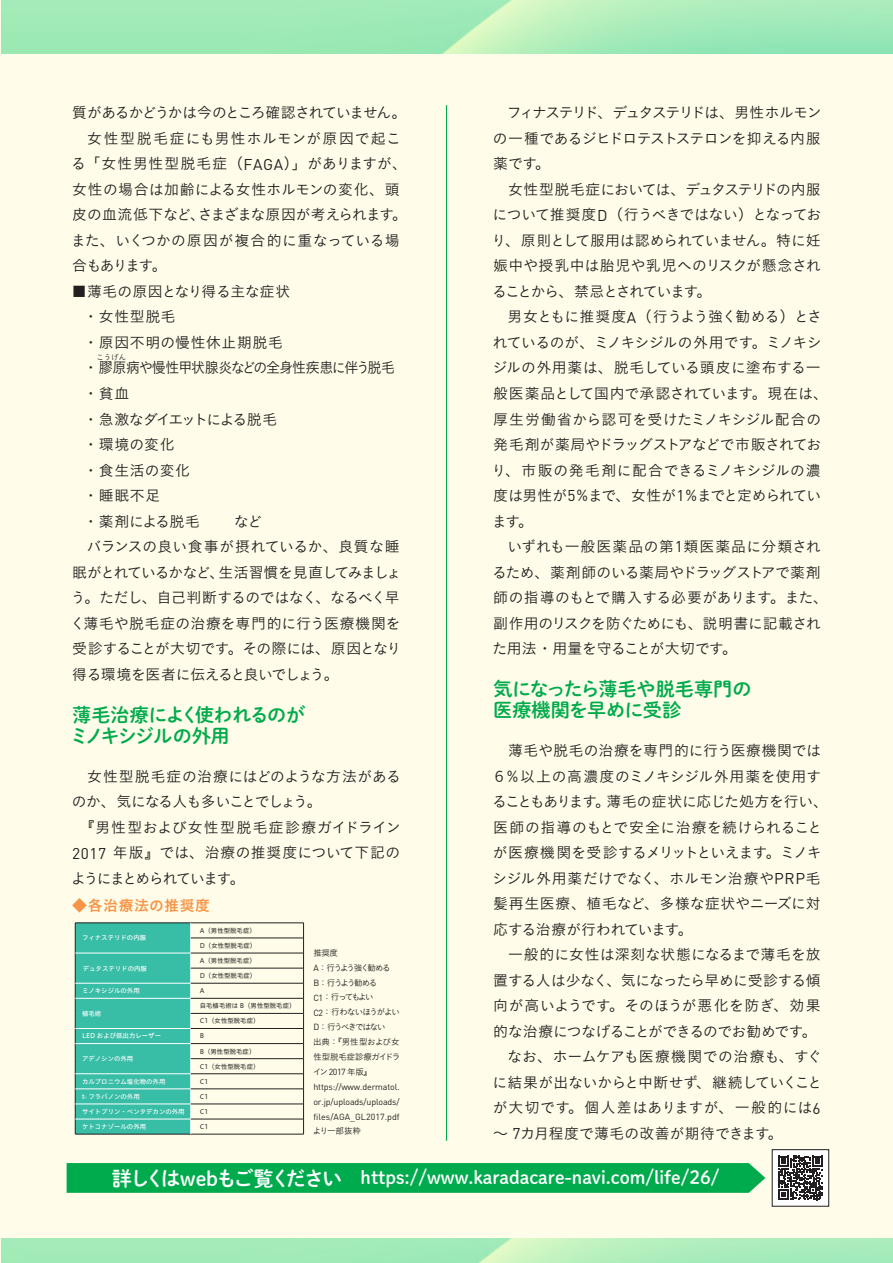
<style>
.page{position:relative;width:893px;height:1263px;background:#fffde9}
.page>*{position:absolute;margin:0;border:0;box-sizing:border-box;transform-origin:0 0}
.t1{font:20.25px "Shuei M Go Std B";letter-spacing:-.105em;color:#fff}
.小見出し2{font:19.2px/21.3px "Shuei M Go Std B";letter-spacing:-.02em;color:#00ab4d}
.小見出し2-2{font:19.2px/21.3px "Shuei M Go Std B";letter-spacing:-.04em;color:#00ab4d}
.t2{font:18px "Shuei M Go Std B";color:#fff}
.本文{font:14.85px/25.5px "Koburina Go Std N W3";letter-spacing:-.02em;color:#231f20;text-align:justify}
.本文-2{font:14.85px/25.5px "Koburina Go Std N W3";letter-spacing:.01em;color:#231f20}
.本文-3{font:14.85px/25.5px "Koburina Go Std N W3";letter-spacing:-.04em;color:#231f20}
.本文-4{font:14.85px "Koburina Go Std N W3";letter-spacing:-.085em;color:#231f20}
.本文-5{font:14.85px "Koburina Go Std N W3";letter-spacing:-.08em;color:#231f20}
.本文-6{font:14.85px "Koburina Go Std N W3";letter-spacing:-.1em;color:#231f20}
.本文-7{font:14.85px "Koburina Go Std N W3";letter-spacing:.04em;color:#231f20}
.t3{font:14.85px "Koburina Go Std N W6";letter-spacing:.04em;color:#f79447}
.注{font:8.85px/14.9px "DIN Pro";letter-spacing:-.015em;color:#231f20;text-align:justify}
.注-2{font:8.55px/14.9px "Koburina Go Std N W3";letter-spacing:-.125em;color:#231f20}
.注-3{font:8.55px "Koburina Go Std N W3";letter-spacing:-.175em;color:#231f20}
.注-4{font:8.55px "Koburina Go Std N W3";letter-spacing:-.17em;color:#231f20}
.本文-8{font:7.5px "Koburina Go Std N W3";color:#231f20}
.t4{font:6.45px "Hiragino UD Sans Std W5";color:#fff}
.t5{font:6.45px "Hiragino UD Sans Std W4";color:#231f20}
.s1{font-family:"DIN Pro";font-size:15.45px}
.s2{font-family:"Ryumin Pr 6 N"}
.s3{font-family:"DIN Pro";font-size:8.85px}
</style>
<div class="page">
<div style="left:772px;top:1150px;width:57px;height:56px;background:#fff"></div>
<svg style="left:778px;top:1156px;width:45px;height:44px"></svg>
<div style="left:772px;top:1149px;width:57px;height:58px;border:1px solid #231f20"></div>
<svg style="left:67px;top:1163px;width:698px;height:30px;background:#04ac4f"></svg>
<hr style="left:446px;top:106px;width:1px;height:1034px;background:#00ab4d">
<hr style="left:75px;top:922px;width:116px;height:1px;background:#231f20">
<hr style="left:191px;top:922px;width:113px;height:1px;background:#231f20">
<hr style="left:75px;top:1134px;width:116px;height:1px;background:#231f20">
<hr style="left:191px;top:1134px;width:113px;height:1px;background:#231f20">
<svg style="left:303px;top:923px;width:1px;height:211px"></svg>
<svg style="left:75px;top:923px;width:116px;height:211px;background:#40bda8"></svg>
<hr style="left:191px;top:938px;width:113px;height:1px;background:#231f20">
<hr style="left:191px;top:953px;width:113px;height:1px;background:#231f20">
<hr style="left:191px;top:968px;width:113px;height:1px;background:#231f20">
<hr style="left:191px;top:983px;width:113px;height:1px;background:#231f20">
<hr style="left:191px;top:998px;width:113px;height:1px;background:#231f20">
<hr style="left:191px;top:1013px;width:113px;height:1px;background:#231f20">
<hr style="left:191px;top:1028px;width:113px;height:1px;background:#231f20">
<hr style="left:191px;top:1043px;width:113px;height:1px;background:#231f20">
<hr style="left:191px;top:1058px;width:113px;height:1px;background:#231f20">
<hr style="left:191px;top:1073px;width:113px;height:1px;background:#231f20">
<hr style="left:191px;top:1088px;width:113px;height:1px;background:#231f20">
<hr style="left:191px;top:1104px;width:113px;height:1px;background:#231f20">
<hr style="left:191px;top:1119px;width:113px;height:1px;background:#231f20">
<p class="本文-4" style="left:72px;top:102px;width:335px">質があるかどうかは今のところ確認されていません。</p>
<p class="本文-2" style="left:71px;top:125px;width:338px;text-indent:16px">女性型脱毛症にも男性ホルモンが原因で起こる「女性男性型脱毛症（<span class="s1">FAGA</span>）」がありますが、女性の場合は加齢による女性ホルモンの変化、頭皮の血流低下など、さまざまな原因が考えられます。また、いくつかの原因が複合的に重なっている場合もあります。</p>
<p class="本文" style="left:72px;top:278px;width:220px">■薄毛の原因となり得る主な症状</p>
<p class="本文" style="left:83px;top:304px;width:94px">・女性型脱毛</p>
<p class="本文-7" style="left:83px;top:331px;width:201px">・原因不明の慢性休止期脱毛</p>
<p class="本文-5" style="left:83px;top:357px;width:313px">・膠原病や慢性甲状腺炎などの全身性疾患に伴う脱毛</p>
<p class="本文-8" style="left:96px;top:351px;width:31px">こうげん</p>
<p class="本文" style="left:83px;top:380px;width:47px">・貧血</p>
<p class="本文-6" style="left:83px;top:408px;width:195px">・急激なダイエットによる脱毛</p>
<p class="本文" style="left:83px;top:431px;width:93px">・環境の変化</p>
<p class="本文" style="left:83px;top:457px;width:108px">・食生活の変化</p>
<p class="本文" style="left:83px;top:482px;width:78px">・睡眠不足</p>
<p class="本文" style="left:83px;top:508px;width:118px">・薬剤による脱毛</p>
<p class="本文" style="left:234px;top:508px;width:29px">など</p>
<p class="本文" style="left:70px;top:534px;width:333px;text-align:left;text-indent:16px">バランスの良い食事が摂れているか、良質な睡眠がとれているかなど、生活習慣を見直してみましょう。ただし、自己判断するのではなく、なるべく早く薄毛や脱毛症の治療を専門的に行う医療機関を受診することが大切です。その際には、原因となり得る環境を医者に伝えると良いでしょう。</p>
<p class="小見出し2-2" style="left:70px;top:703px;width:237px">薄毛治療によく使われるのがミノキシジルの外用</p>
<p class="本文-3" style="left:72px;top:763px;width:331px;text-indent:15px">女性型脱毛症の治療にはどのような方法があるのか、気になる人も多いことでしょう。</p>
<p class="本文" style="left:71px;top:814px;width:331px;text-indent:9px">『男性型および女性型脱毛症診療ガイドライン<span class="s1">2017</span> 年版』では、治療の推奨度について下記のようにまとめられています。</p>
<p class="t3" style="left:72px;top:894px;width:139px"><span class="s2">◆</span>各治療法の推奨度</p>
<p class="注-2" style="left:313px;top:945px;width:26px">推奨度</p>
<p class="注-3" style="left:313px;top:961px;width:79px"><span class="s3">A</span>：行うよう強く勧める</p>
<p class="注-4" style="left:313px;top:976px;width:65px"><span class="s3">B</span>：行うよう勧める</p>
<p class="注-2" style="left:313px;top:990px;width:62px"><span class="s3">C1</span>：行ってもよい</p>
<p class="注-2" style="left:313px;top:1004px;width:88px"><span class="s3">C2</span>：行わないほうがよい<br><span class="s3">D</span>：行うべきではない</p>
<p class="注-2" style="left:313px;top:1034px;width:89px;text-align:justify">出典：『男性型および女性型脱毛症診療ガイドライン <span class="s3">2017</span> 年版』</p>
<p class="注" style="left:313px;top:1079px;width:88px">https://www.dermatol. or.jp/uploads/uploads/ files/AGA_GL2017.pdf</p>
<p class="注-2" style="left:313px;top:1124px;width:50px">より一部抜粋</p>
<p class="t5" style="left:200px;top:925px;width:58px">A（男性型脱毛症）</p>
<p class="t5" style="left:200px;top:940px;width:58px">D（女性型脱毛症）</p>
<p class="t4" style="left:82px;top:933px;width:66px">フィナステリドの内服</p>
<p class="t5" style="left:200px;top:956px;width:58px">A（男性型脱毛症）</p>
<p class="t5" style="left:200px;top:971px;width:58px">D（女性型脱毛症）</p>
<p class="t4" style="left:83px;top:963px;width:66px">デュタステリドの内服</p>
<p class="t4" style="left:82px;top:986px;width:59px">ミノキシジルの外用</p>
<p class="t5" style="left:200px;top:986px;width:6px">A</p>
<p class="t4" style="left:82px;top:1008px;width:21px">植毛術</p>
<p class="t5" style="left:200px;top:1001px;width:97px">自毛植毛術は B（男性型脱毛症）</p>
<p class="t5" style="left:200px;top:1016px;width:61px">C1（女性型脱毛症）</p>
<p class="t4" style="left:82px;top:1031px;width:81px">LED および低出力レーザー</p>
<p class="t5" style="left:200px;top:1031px;width:6px">B</p>
<p class="t4" style="left:82px;top:1054px;width:53px">アデノシンの外用</p>
<p class="t5" style="left:200px;top:1046px;width:57px">B（男性型脱毛症）</p>
<p class="t5" style="left:200px;top:1061px;width:61px">C1（女性型脱毛症）</p>
<p class="t4" style="left:82px;top:1076px;width:85px">カルプロニウム塩化物の外用</p>
<p class="t5" style="left:200px;top:1076px;width:10px">C1</p>
<p class="t4" style="left:82px;top:1091px;width:59px">t- フラバノンの外用</p>
<p class="t5" style="left:200px;top:1091px;width:10px">C1</p>
<p class="t4" style="left:82px;top:1106px;width:104px">サイトプリン・ペンタデカンの外用</p>
<p class="t5" style="left:200px;top:1106px;width:10px">C1</p>
<p class="t4" style="left:82px;top:1122px;width:66px">ケトコナゾールの外用</p>
<p class="t5" style="left:200px;top:1122px;width:10px">C1</p>
<p class="本文" style="left:493px;top:100px;width:330px;text-indent:14px">フィナステリド、デュタステリドは、男性ホルモンの一種であるジヒドロテストステロンを抑える内服薬です。</p>
<p class="本文" style="left:492px;top:176px;width:331px;text-indent:17px">女性型脱毛症においては、デュタステリドの内服について推奨度<span class="s1">D</span>（行うべきではない）となっており、原則として服用は認められていません。特に妊娠中や授乳中は胎児や乳児へのリスクが懸念されることから、禁忌とされています。</p>
<p class="本文" style="left:492px;top:304px;width:338px;text-align:left;text-indent:16px">男女ともに推奨度<span class="s1">A</span>（行うよう強く勧める）とされているのが、ミノキシジルの外用です。ミノキシジルの外用薬は、脱毛している頭皮に塗布する一般医薬品として国内で承認されています。現在は、厚生労働省から認可を受けたミノキシジル配合の発毛剤が薬局やドラッグストアなどで市販されており、市販の発毛剤に配合できるミノキシジルの濃度は男性が<span class="s1">5</span>％まで、女性が<span class="s1">1</span>％までと定められています。</p>
<p class="本文" style="left:492px;top:534px;width:337px;text-align:left;text-indent:15px">いずれも一般医薬品の第<span class="s1">1</span>類医薬品に分類されるため、薬剤師のいる薬局やドラッグストアで薬剤師の指導のもとで購入する必要があります。また、副作用のリスクを防ぐためにも、説明書に記載された用法・用量を守ることが大切です。</p>
<p class="小見出し2" style="left:493px;top:678px;width:260px">気になったら薄毛や脱毛専門の医療機関を早めに受診</p>
<p class="本文" style="left:492px;top:738px;width:338px;text-align:left;text-indent:16px">薄毛や脱毛の治療を専門的に行う医療機関では<br>６％以上の高濃度のミノキシジル外用薬を使用することもあります。薄毛の症状に応じた処方を行い、医師の指導のもとで安全に治療を続けられることが医療機関を受診するメリットといえます。ミノキシジル外用薬だけでなく、ホルモン治療や<span class="s1">PRP</span>毛髪再生医療、植毛など、多様な症状やニーズに対応する治療が行われています。</p>
<p class="本文" style="left:493px;top:942px;width:329px;text-indent:15px">一般的に女性は深刻な状態になるまで薄毛を放置する人は少なく、気になったら早めに受診する傾向が高いようです。そのほうが悪化を防ぎ、効果的な治療につなげることができるのでお勧めです。</p>
<p class="本文" style="left:493px;top:1044px;width:331px;text-indent:15px">なお、ホームケアも医療機関での治療も、すぐに結果が出ないからと中断せず、継続していくことが大切です。個人差はありますが、一般的には<span class="s1">6</span>～ <span class="s1">7</span>カ月程度で薄毛の改善が期待できます。</p>
<p class="t1" style="left:112px;top:1163px;width:232px">詳しくはwebもご覧ください</p>
<p class="t2" style="left:361px;top:1164px;width:360px">https://www.karadacare-navi.com/life/26/</p>
</div>
